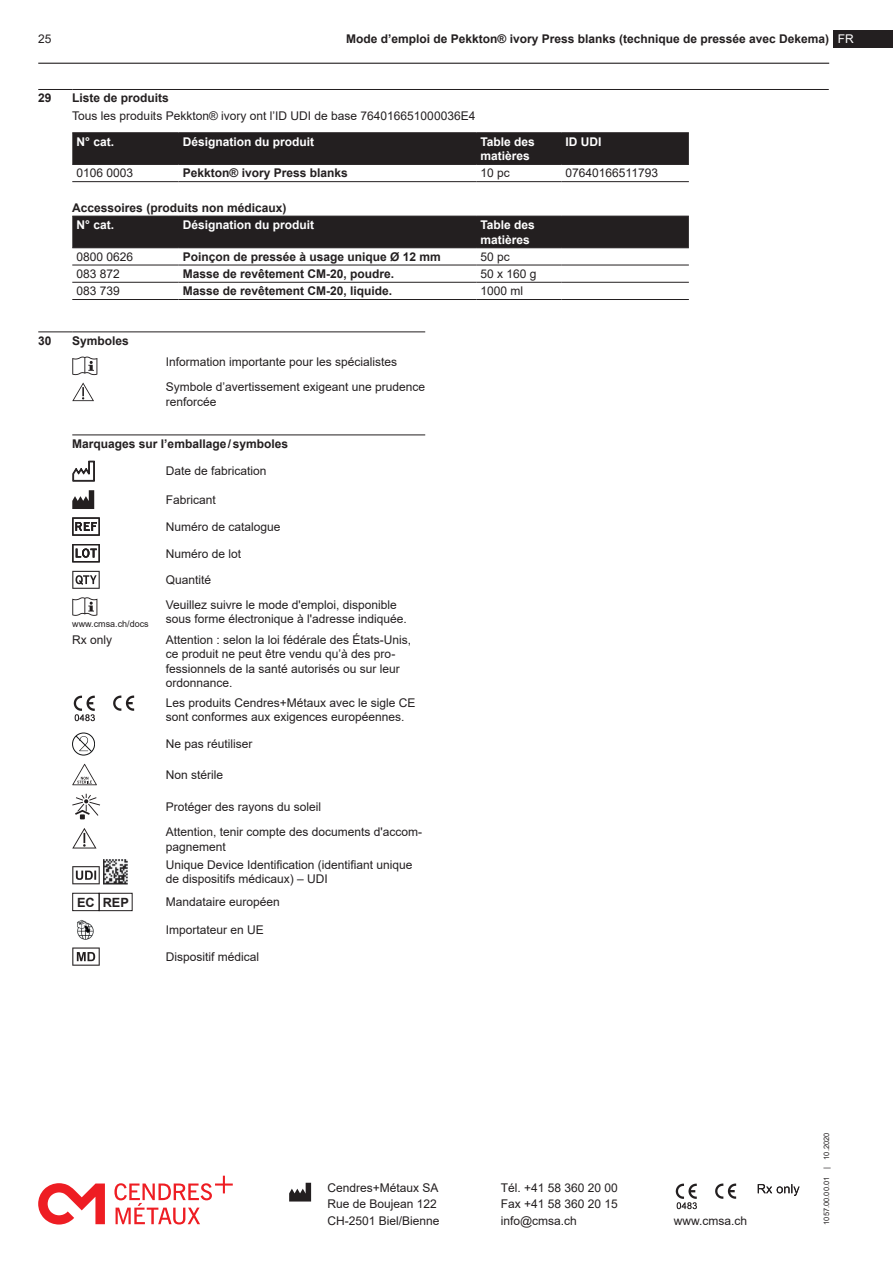
<style>
.page{position:relative;width:893px;height:1263px;background:#fff}
.page>*{position:absolute;margin:0;border:0;box-sizing:border-box;transform-origin:0 0}
.t1{font:700 12.75px "Arial";color:#231f20}
.t2{font:12px/14.4px "Arial";color:#231f20}
.t3{font:700 12px "Arial";color:#231f20}
.t4{font:700 12px/14.4px "Arial";color:#fff}
.t5{font:9px "Arial";color:#231f20}
.t6{font:7.5px "Arial";color:#231f20}
.s1{font-weight:400;color:#fff}
</style>
<div class="page">
<hr style="left:38px;top:63px;width:791px;height:1px;background:#231f20">
<div style="left:833px;top:30px;width:60px;height:17px;background:#231f20"></div>
<svg style="left:289px;top:1183px;width:22px;height:18px"></svg>
<svg style="left:38px;top:1176px;width:195px;height:48px"></svg>
<hr style="left:38px;top:332px;width:34px;height:1px;background:#231f20">
<hr style="left:72px;top:332px;width:353px;height:1px;background:#231f20">
<svg style="left:72px;top:357px;width:25px;height:18px"></svg>
<svg style="left:72px;top:383px;width:22px;height:18px"></svg>
<hr style="left:72px;top:435px;width:353px;height:1px;background:#231f20">
<svg style="left:73px;top:461px;width:22px;height:20px"></svg>
<svg style="left:72px;top:490px;width:22px;height:19px"></svg>
<svg style="left:72px;top:517px;width:28px;height:19px"></svg>
<svg style="left:72px;top:544px;width:28px;height:18px"></svg>
<svg style="left:72px;top:571px;width:28px;height:18px"></svg>
<svg style="left:72px;top:597px;width:25px;height:19px"></svg>
<img style="left:73px;top:695px;width:62px;height:27px">
<div style="left:72px;top:733px;width:23px;height:22px;border:1px solid #111314;border-radius:50%"></div>
<svg style="left:75px;top:735px;width:17px;height:17px"></svg>
<svg style="left:72px;top:764px;width:25px;height:21px"></svg>
<svg style="left:72px;top:794px;width:28px;height:25px"></svg>
<svg style="left:72px;top:828px;width:24px;height:20px"></svg>
<svg style="left:72px;top:866px;width:28px;height:18px"></svg>
<img style="left:103px;top:859px;width:25px;height:25px">
<div style="left:72px;top:893px;width:28px;height:18px;border:1px solid #231f20"></div>
<div style="left:99px;top:893px;width:34px;height:18px;border:1px solid #231f20"></div>
<img style="left:77px;top:920px;width:17px;height:20px">
<svg style="left:72px;top:947px;width:28px;height:19px"></svg>
<img style="left:675px;top:1183px;width:62px;height:27px">
<svg style="left:758px;top:1184px;width:41px;height:12px"></svg>
<svg style="left:72px;top:248px;width:617px;height:34px"></svg>
<hr style="left:38px;top:89px;width:34px;height:1px;background:#231f20">
<hr style="left:72px;top:89px;width:757px;height:1px;background:#231f20">
<svg style="left:72px;top:133px;width:617px;height:114px;fill:#231f20"></svg>
<hr style="left:72px;top:132px;width:107px;height:1px;background:#231f20">
<hr style="left:179px;top:132px;width:297px;height:1px;background:#231f20">
<hr style="left:476px;top:132px;width:85px;height:1px;background:#231f20">
<hr style="left:561px;top:132px;width:128px;height:1px;background:#231f20">
<hr style="left:72px;top:164px;width:107px;height:1px;background:#231f20">
<hr style="left:179px;top:164px;width:297px;height:1px;background:#231f20">
<hr style="left:476px;top:164px;width:85px;height:1px;background:#231f20">
<hr style="left:561px;top:164px;width:128px;height:1px;background:#231f20">
<hr style="left:72px;top:181px;width:107px;height:1px;background:#231f20">
<hr style="left:179px;top:181px;width:297px;height:1px;background:#231f20">
<hr style="left:476px;top:181px;width:85px;height:1px;background:#231f20">
<hr style="left:561px;top:181px;width:128px;height:1px;background:#231f20">
<hr style="left:72px;top:216px;width:107px;height:1px;background:#231f20">
<hr style="left:179px;top:216px;width:297px;height:1px;background:#231f20">
<hr style="left:476px;top:216px;width:85px;height:1px;background:#231f20">
<hr style="left:561px;top:216px;width:128px;height:1px;background:#231f20">
<hr style="left:72px;top:247px;width:107px;height:1px;background:#231f20">
<hr style="left:179px;top:247px;width:297px;height:1px;background:#231f20">
<hr style="left:476px;top:247px;width:85px;height:1px;background:#231f20">
<hr style="left:561px;top:247px;width:128px;height:1px;background:#231f20">
<hr style="left:72px;top:265px;width:107px;height:1px;background:#231f20">
<hr style="left:179px;top:265px;width:297px;height:1px;background:#231f20">
<hr style="left:476px;top:265px;width:85px;height:1px;background:#231f20">
<hr style="left:561px;top:265px;width:128px;height:1px;background:#231f20">
<hr style="left:72px;top:282px;width:107px;height:1px;background:#231f20">
<hr style="left:179px;top:282px;width:297px;height:1px;background:#231f20">
<hr style="left:476px;top:282px;width:85px;height:1px;background:#231f20">
<hr style="left:561px;top:282px;width:128px;height:1px;background:#231f20">
<hr style="left:72px;top:299px;width:107px;height:1px;background:#231f20">
<hr style="left:179px;top:299px;width:297px;height:1px;background:#231f20">
<hr style="left:476px;top:299px;width:85px;height:1px;background:#231f20">
<hr style="left:561px;top:299px;width:128px;height:1px;background:#231f20">
<p class="t2" style="left:38px;top:31px;width:15px">25</p>
<p class="t3" style="left:346px;top:30px;width:509px">Mode d’emploi de Pekkton® ivory Press blanks (technique de pressée avec Dekema) <span class="s1">FR</span></p>
<p class="t3" style="left:38px;top:90px;width:15px">29</p>
<p class="t3" style="left:72px;top:90px;width:98px">Liste de produits</p>
<p class="t2" style="left:72px;top:108px;width:405px">Tous les produits Pekkton® ivory ont l’ID UDI de base 764016651000036E4</p>
<p class="t4" style="left:77px;top:134px;width:39px">N° cat.</p>
<p class="t4" style="left:183px;top:134px;width:133px">Désignation du produit</p>
<p class="t4" style="left:480px;top:134px;width:56px">Table des matières</p>
<p class="t4" style="left:566px;top:134px;width:37px">ID UDI</p>
<p class="t2" style="left:77px;top:166px;width:58px">0106 0003</p>
<p class="t3" style="left:183px;top:165px;width:166px">Pekkton® ivory Press blanks</p>
<p class="t2" style="left:480px;top:166px;width:31px">10 pc</p>
<p class="t2" style="left:566px;top:166px;width:94px">07640166511793</p>
<p class="t3" style="left:72px;top:199px;width:216px">Accessoires (produits non médicaux)</p>
<p class="t4" style="left:77px;top:218px;width:39px">N° cat.</p>
<p class="t4" style="left:183px;top:218px;width:133px">Désignation du produit</p>
<p class="t4" style="left:480px;top:218px;width:56px">Table des matières</p>
<p class="t2" style="left:77px;top:249px;width:58px">0800 0626</p>
<p class="t3" style="left:183px;top:248px;width:260px">Poinçon de pressée à usage unique Ø 12 mm</p>
<p class="t2" style="left:480px;top:249px;width:31px">50 pc</p>
<p class="t2" style="left:77px;top:266px;width:45px">083 872</p>
<p class="t3" style="left:183px;top:265px;width:213px">Masse de revêtement CM-20, poudre.</p>
<p class="t2" style="left:480px;top:266px;width:58px">50 x 160 g</p>
<p class="t2" style="left:77px;top:284px;width:45px">083 739</p>
<p class="t3" style="left:183px;top:283px;width:211px">Masse de revêtement CM-20, liquide.</p>
<p class="t2" style="left:480px;top:284px;width:44px">1000 ml</p>
<p class="t3" style="left:38px;top:332px;width:15px">30</p>
<p class="t3" style="left:72px;top:332px;width:58px">Symboles</p>
<p class="t2" style="left:166px;top:350px;width:261px;line-height:24.8px">Information importante pour les spécialistes<br>Symbole d’avertissement exigeant une prudence</p>
<p class="t2" style="left:166px;top:394px;width:52px">renforcée</p>
<p class="t3" style="left:72px;top:435px;width:217px">Marquages sur l’emballage/symboles</p>
<p class="t2" style="left:166px;top:464px;width:102px">Date de fabrication</p>
<p class="t2" style="left:166px;top:492px;width:52px">Fabricant</p>
<p class="t2" style="left:166px;top:519px;width:116px">Numéro de catalogue</p>
<p class="t2" style="left:166px;top:546px;width:77px">Numéro de lot</p>
<p class="t2" style="left:166px;top:573px;width:47px">Quantité</p>
<p class="t5" style="left:72px;top:617px;width:78px">www.cmsa.ch/docs</p>
<p class="t2" style="left:166px;top:598px;width:243px">Veuillez suivre le mode d'emploi, disponible sous forme électronique à l'adresse indiquée.</p>
<p class="t2" style="left:72px;top:632px;width:42px">Rx only</p>
<p class="t2" style="left:166px;top:632px;width:247px">Attention : selon la loi fédérale des États-Unis, ce produit ne peut être vendu qu’à des pro&shy;fessionnels de la santé autorisés ou sur leur ordonnance.</p>
<p class="t2" style="left:166px;top:695px;width:251px">Les produits Cendres+Métaux avec le sigle CE sont conformes aux exigences européennes.</p>
<p class="t2" style="left:166px;top:737px;width:88px">Ne pas réutiliser</p>
<p class="t2" style="left:166px;top:767px;width:59px">Non stérile</p>
<p class="t2" style="left:166px;top:794px;width:258px;line-height:25.7px">Protéger des rayons du soleil<br>Attention, tenir compte des documents d'accom-</p>
<p class="t2" style="left:166px;top:837px;width:248px;line-height:18.1px">pagnement<br>Unique Device Identification (identifiant unique</p>
<p class="t2" style="left:166px;top:872px;width:164px">de dispositifs médicaux) – UDI</p>
<p class="t1" style="left:77px;top:893px;width:53px">EC REP</p>
<p class="t2" style="left:166px;top:895px;width:116px">Mandataire européen</p>
<p class="t2" style="left:166px;top:922px;width:100px">Importateur en UE</p>
<p class="t2" style="left:166px;top:949px;width:95px">Dispositif médical</p>
<p class="t2" style="left:327px;top:1179px;width:114px;line-height:16.5px">Cendres+Métaux SA<br>Rue de Boujean 122<br>CH-2501 Biel/Bienne</p>
<p class="t2" style="left:501px;top:1179px;width:119px;line-height:16.5px;text-align:justify">Tél. +41 58 360 20 00<br>Fax +41 58 360 20 15 info@cmsa.ch</p>
<p class="t2" style="left:674px;top:1213px;width:75px">www.cmsa.ch</p>
<p class="t6" style="left:821px;top:1225px;width:94px;rotate:-90deg">1057.00.00.01 | 10.2020</p>
</div>
